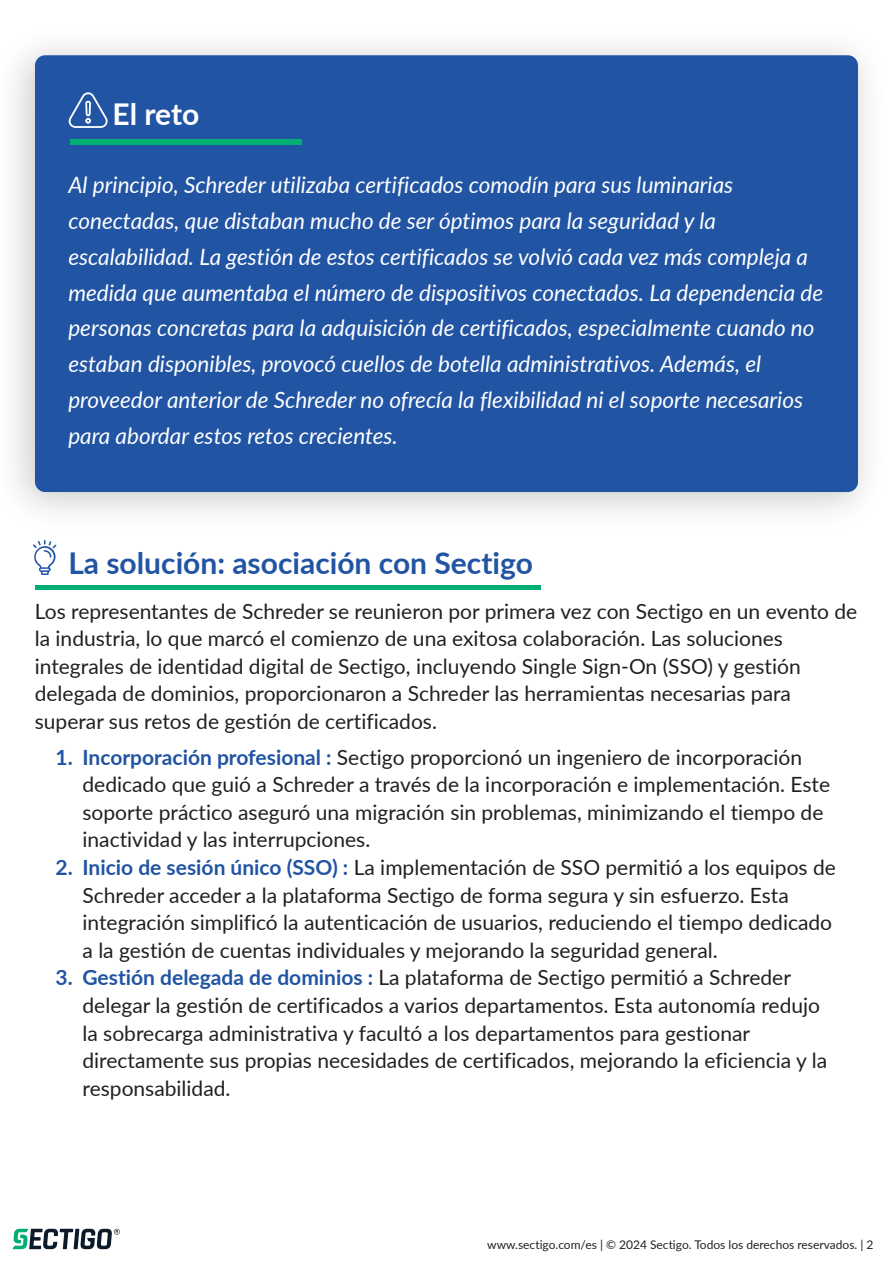
<style>
.page{position:relative;width:893px;height:1263px;background:#fff}
.page>*{position:absolute;margin:0;border:0;box-sizing:border-box;transform-origin:0 0}
.t1{font:700 30px "Lato";color:#2154a3}
.t2{font:700 30px "Lato";letter-spacing:-.005em;color:#fff}
.t3{font:italic 22.5px/35.8px "Lato";color:#fff}
.t4{font:21px/27.6px "Lato";color:#231f20}
.t5{font:12px "Lato";color:#231f20}
.s1{font-weight:700;color:#2154a3}
</style>
<div class="page">
<svg style="left:13px;top:1229px;width:107px;height:20px"></svg>
<div style="left:35px;top:585px;width:505px;height:5px;background:#00af73"></div>
<div style="left:35px;top:55px;width:823px;height:437px;background:#2154a3;border-radius:10px"></div>
<div style="left:70px;top:139px;width:231px;height:6px;background:#00af73"></div>
<svg style="left:33px;top:540px;width:23px;height:35px"></svg>
<svg style="left:68px;top:92px;width:40px;height:36px"></svg>
<h1 class="t2" style="left:113px;top:92px;width:88px">El reto</h1>
<p class="t3" style="left:68px;top:166px;width:756px">Al principio, Schreder utilizaba certificados comodín para sus luminarias conectadas, que distaban mucho de ser óptimos para la seguridad y la escalabilidad. La gestión de estos certificados se volvió cada vez más compleja a medida que aumentaba el número de dispositivos conectados. La dependencia de personas concretas para la adquisición de certificados, especialmente cuando no estaban disponibles, provocó cuellos de botella administrativos. Además, el proveedor anterior de Schreder no ofrecía la flexibilidad ni el soporte necesarios para abordar estos retos crecientes.</p>
<h1 class="t1" style="left:68px;top:541px;width:466px">La solución: asociación con Sectigo</h1>
<p class="t4" style="left:35px;top:596px;width:824px">Los representantes de Schreder se reunieron por primera vez con Sectigo en un evento de la industria, lo que marcó el comienzo de una exitosa colaboración. Las soluciones integrales de identidad digital de Sectigo, incluyendo Single Sign-On (SSO) y gestión delegada de dominios, proporcionaron a Schreder las herramientas necesarias para superar sus retos de gestión de certificados.</p>
<p class="t4" style="left:83px;top:742px;width:749px;text-indent:-27px"><span class="s1">1. Incorporación profesional :</span> Sectigo proporcionó un ingeniero de incorporación dedicado que guió a Schreder a través de la incorporación e implementación. Este soporte práctico aseguró una migración sin problemas, minimizando el tiempo de inactividad y las interrupciones.</p>
<p class="t4" style="left:83px;top:853px;width:755px;text-indent:-27px"><span class="s1">2. Inicio de sesión único (SSO) :</span> La implementación de SSO permitió a los equipos de Schreder acceder a la plataforma Sectigo de forma segura y sin esfuerzo. Esta integración simplificó la autenticación de usuarios, reduciendo el tiempo dedicado a la gestión de cuentas individuales y mejorando la seguridad general.</p>
<p class="t4" style="left:83px;top:963px;width:746px;text-indent:-27px"><span class="s1">3. Gestión delegada de dominios :</span> La plataforma de Sectigo permitió a Schreder delegar la gestión de certificados a varios departamentos. Esta autonomía redujo la sobrecarga administrativa y facultó a los departamentos para gestionar directamente sus propias necesidades de certificados, mejorando la eficiencia y la responsabilidad.</p>
<p class="t5" style="left:487px;top:1236px;width:388px">www.sectigo.com/es | © 2024 Sectigo. Todos los derechos reservados. | 2</p>
</div>
